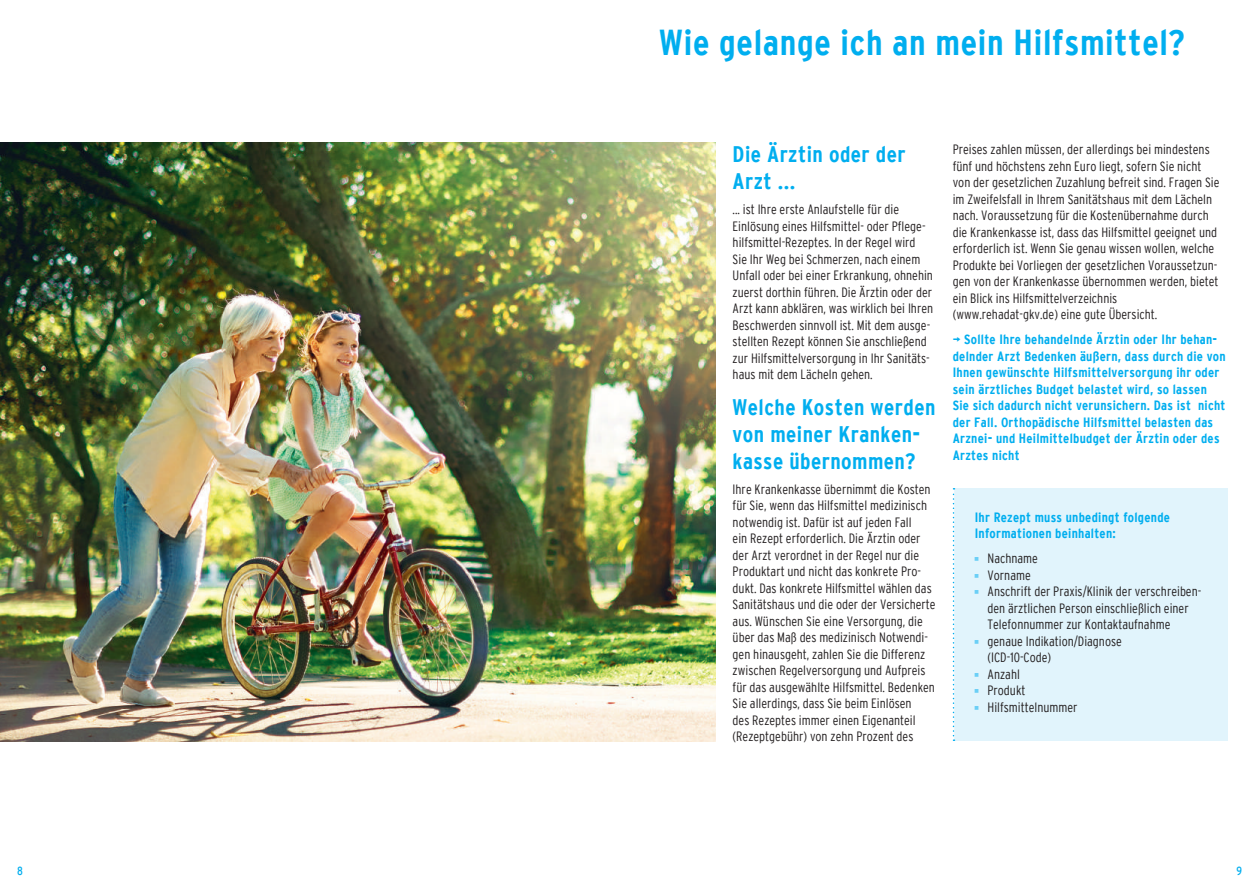
<style>
.page{position:relative;width:1259px;height:893px;background:#fff}
.page>*{position:absolute;margin:0;border:0;box-sizing:border-box;transform-origin:0 0}
.t1{font:700 condensed 36px "Interstate";letter-spacing:.02em;color:#00aeef}
.t2{font:700 condensed 22.5px/27px "Interstate";letter-spacing:.02em;color:#00aeef}
.t3{font:300 condensed 13.5px/16.5px "Interstate";color:#231f20}
.t4{font:700 condensed 13.5px/16.5px "Interstate";letter-spacing:.02em;color:#00aeef}
.t5{font:12px "Inter Reg Con";color:#00aeef}
</style>
<div class="page">
<div style="left:953px;top:488px;width:275px;height:253px;background:#e1f4fc"></div>
<svg style="left:952px;top:488px;width:2px;height:253px"></svg>
<img style="left:0;top:142px;width:715px;height:600px">
<h1 class="t1" style="left:659px;top:22px;width:527px">Wie gelange ich an mein Hilfsmittel?</h1>
<h2 class="t2" style="left:732px;top:140px;width:175px">Die Ärztin oder der<br>Arzt ...</h2>
<p class="t3" style="left:732px;top:201px;width:202px">... ist Ihre erste Anlaufstelle für die Einlösung eines Hilfsmittel- oder Pflege&shy;hilfsmittel-Rezeptes. In der Regel wird Sie Ihr Weg bei Schmerzen, nach einem Unfall oder bei einer Erkrankung, ohnehin zuerst dorthin führen. Die Ärztin oder der Arzt kann abklären, was wirklich bei Ihren Beschwerden sinnvoll ist. Mit dem ausge&shy;stellten Rezept können Sie anschließend zur Hilfsmittelversorgung in Ihr Sanitäts&shy;haus mit dem Lächeln gehen.</p>
<h2 class="t2" style="left:732px;top:393px;width:204px">Welche Kosten werden von meiner Kranken&shy;kasse übernommen?</h2>
<p class="t3" style="left:732px;top:480px;width:205px">Ihre Krankenkasse übernimmt die Kosten für Sie, wenn das Hilfsmittel medizinisch notwendig ist. Dafür ist auf jeden Fall<br>ein Rezept erforderlich. Die Ärztin oder der Arzt verordnet in der Regel nur die Produktart und nicht das konkrete Pro&shy;dukt. Das konkrete Hilfsmittel wählen das Sanitätshaus und die oder der Versicherte aus. Wünschen Sie eine Versorgung, die über das Maß des medizinisch Notwendi&shy;gen hinausgeht, zahlen Sie die Differenz zwischen Regelversorgung und Aufpreis für das ausgewählte Hilfsmittel. Bedenken Sie allerdings, dass Sie beim Einlösen<br>des Rezeptes immer einen Eigenanteil (Rezeptgebühr) von zehn Prozent des</p>
<p class="t3" style="left:952px;top:141px;width:268px">Preises zahlen müssen, der allerdings bei mindestens fünf und höchstens zehn Euro liegt, sofern Sie nicht von der gesetzlichen Zuzahlung befreit sind. Fragen Sie im Zweifelsfall in Ihrem Sanitätshaus mit dem Lächeln nach. Voraussetzung für die Kostenübernahme durch die Krankenkasse ist, dass das Hilfsmittel geeignet und erforderlich ist. Wenn Sie genau wissen wollen, welche Produkte bei Vorliegen der gesetzlichen Voraussetzun&shy;gen von der Krankenkasse übernommen werden, bietet ein Blick ins Hilfsmittelverzeichnis (www.rehadat-gkv.de) eine gute Übersicht.</p>
<p class="t4" style="left:952px;top:331px;width:274px">¬ Sollte Ihre behandelnde Ärztin oder Ihr behan&shy;delnder Arzt Bedenken äußern, dass durch die von Ihnen gewünschte Hilfsmittelversorgung ihr oder sein ärztliches Budget belastet wird, so lassen Sie sich dadurch nicht verunsichern. Das ist nicht der Fall. Orthopädische Hilfsmittel belasten das Arznei- und Heilmittelbudget der Ärztin oder des Arztes nicht</p>
<p class="t4" style="left:974px;top:508px;width:197px">Ihr Rezept muss unbedingt folgende<br>Informationen beinhalten:</p>
<p class="t3" style="left:987px;top:550px;width:215px">Nachname<br>Vorname<br>Anschrift der Praxis/Klinik der verschreiben&shy;den ärztlichen Person einschließlich einer<br>Telefonnummer zur Kontaktaufnahme genaue Indikation/Diagnose<br>(ICD-10-Code)<br>Anzahl<br>Produkt<br>Hilfsmittelnummer</p>
<p class="t5" style="left:17px;top:864px;width:7px">8</p>
<p class="t5" style="left:1236px;top:864px;width:7px">9</p>
</div>
